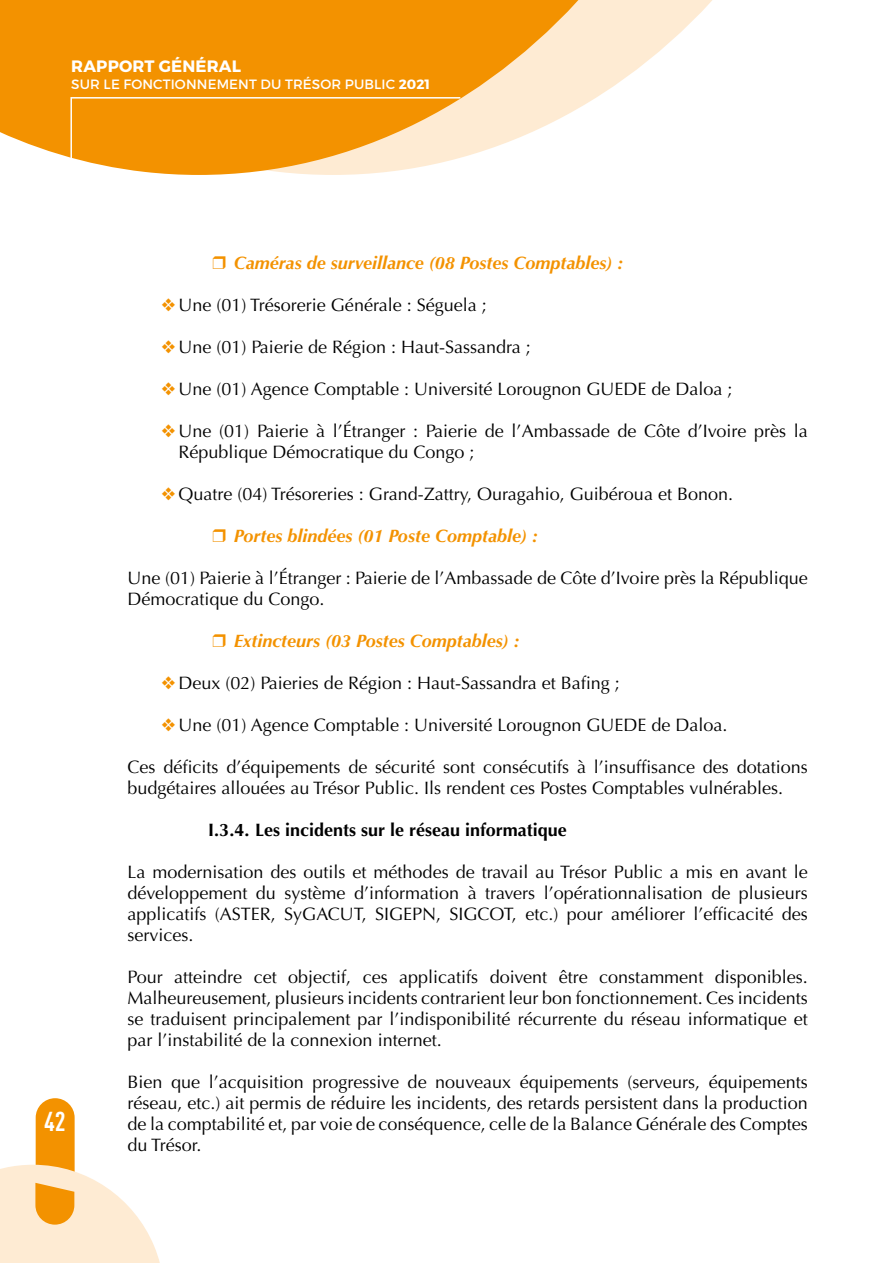
<style>
.page{position:relative;width:893px;height:1263px;background:#fff}
.page>*{position:absolute;margin:0;border:0;box-sizing:border-box;transform-origin:0 0}
.t1{font:700 condensed 27px "DIN Pro";color:#fff}
.t2{font:18px/21px "Optima";color:#000}
.t3{font:italic 700 18px "Optima";color:#f39200}
.t4{font:700 18px "Optima";color:#000}
.t5{font:700 16.5px "Montserrat";letter-spacing:.01em;color:#fff}
.t6{font:13.5px "Montserrat";letter-spacing:.01em;color:#fff}
.s1{font-weight:700}
.s2{color:#f39200}
</style>
<div class="page">
<svg style="left:597px;top:0;width:115px;height:97px;fill:#feebd3"></svg>
<svg style="left:0;top:1098px;width:160px;height:165px"></svg>
<svg style="left:0;top:0;width:597px;height:175px;background:#f6ae42"></svg>
<svg style="left:70px;top:96px;width:392px;height:65px;background:#f5a227"></svg>
<p class="t5" style="left:71px;top:56px;width:171px">RAPPORT GÉNÉRAL</p>
<p class="t6" style="left:71px;top:75px;width:360px">SUR LE FONCTIONNEMENT DU TRÉSOR PUBLIC <span class="s1">2021</span></p>
<h1 class="t1" style="left:44px;top:1101px;width:23px">42</h1>
<p class="t3" style="left:213px;top:252px;width:412px">❒ Caméras de surveillance (08 Postes Comptables) :</p>
<p class="t2" style="left:162px;top:294px;width:327px"><span class="s2">❖</span> Une (01) Trésorerie Générale : Séguela ;</p>
<p class="t2" style="left:162px;top:336px;width:371px"><span class="s2">❖</span> Une (01) Paierie de Région : Haut-Sassandra ;</p>
<p class="t2" style="left:162px;top:378px;width:573px"><span class="s2">❖</span> Une (01) Agence Comptable : Université Lorougnon GUEDE de Daloa ;</p>
<p class="t2" style="left:179px;top:420px;width:631px;text-indent:-17px"><span class="s2">❖</span> Une (01) Paierie à l’Étranger : Paierie de l’Ambassade de Côte d’Ivoire près la<br>République Démocratique du Congo ;</p>
<p class="t2" style="left:162px;top:483px;width:573px"><span class="s2">❖</span> Quatre (04) Trésoreries : Grand-Zattry, Ouragahio, Guibéroua et Bonon.</p>
<p class="t3" style="left:213px;top:525px;width:327px">❒ Portes blindées (01 Poste Comptable) :</p>
<p class="t2" style="left:128px;top:567px;width:682px">Une (01) Paierie à l’Étranger : Paierie de l’Ambassade de Côte d’Ivoire près la République<br>Démocratique du Congo.</p>
<p class="t3" style="left:213px;top:630px;width:309px">❒ Extincteurs (03 Postes Comptables) :</p>
<p class="t2" style="left:162px;top:672px;width:460px"><span class="s2">❖</span> Deux (02) Paieries de Région : Haut-Sassandra et Bafing ;</p>
<p class="t2" style="left:162px;top:714px;width:568px"><span class="s2">❖</span> Une (01) Agence Comptable : Université Lorougnon GUEDE de Daloa.</p>
<p class="t2" style="left:128px;top:756px;width:682px">Ces déficits d’équipements de sécurité sont consécutifs à l’insuffisance des dotations budgétaires allouées au Trésor Public. Ils rendent ces Postes Comptables vulnérables.</p>
<p class="t4" style="left:208px;top:819px;width:360px">I.3.4. Les incidents sur le réseau informatique</p>
<p class="t2" style="left:128px;top:861px;width:682px;text-align:justify">La modernisation des outils et méthodes de travail au Trésor Public a mis en avant le développement du système d’information à travers l’opérationnalisation de plusieurs applicatifs (ASTER, SyGACUT, SIGEPN, SIGCOT, etc.) pour améliorer l’efficacité des services.</p>
<p class="t2" style="left:128px;top:966px;width:682px;text-align:justify">Pour atteindre cet objectif, ces applicatifs doivent être constamment disponibles.<br>Malheureusement, plusieurs incidents contrarient leur bon fonctionnement. Ces incidents se traduisent principalement par l’indisponibilité récurrente du réseau informatique et par l’instabilité de la connexion internet.</p>
<p class="t2" style="left:128px;top:1071px;width:682px;text-align:justify">Bien que l’acquisition progressive de nouveaux équipements (serveurs, équipements réseau, etc.) ait permis de réduire les incidents, des retards persistent dans la production de la comptabilité et, par voie de conséquence, celle de la Balance Générale des Comptes du Trésor.</p>
</div>
